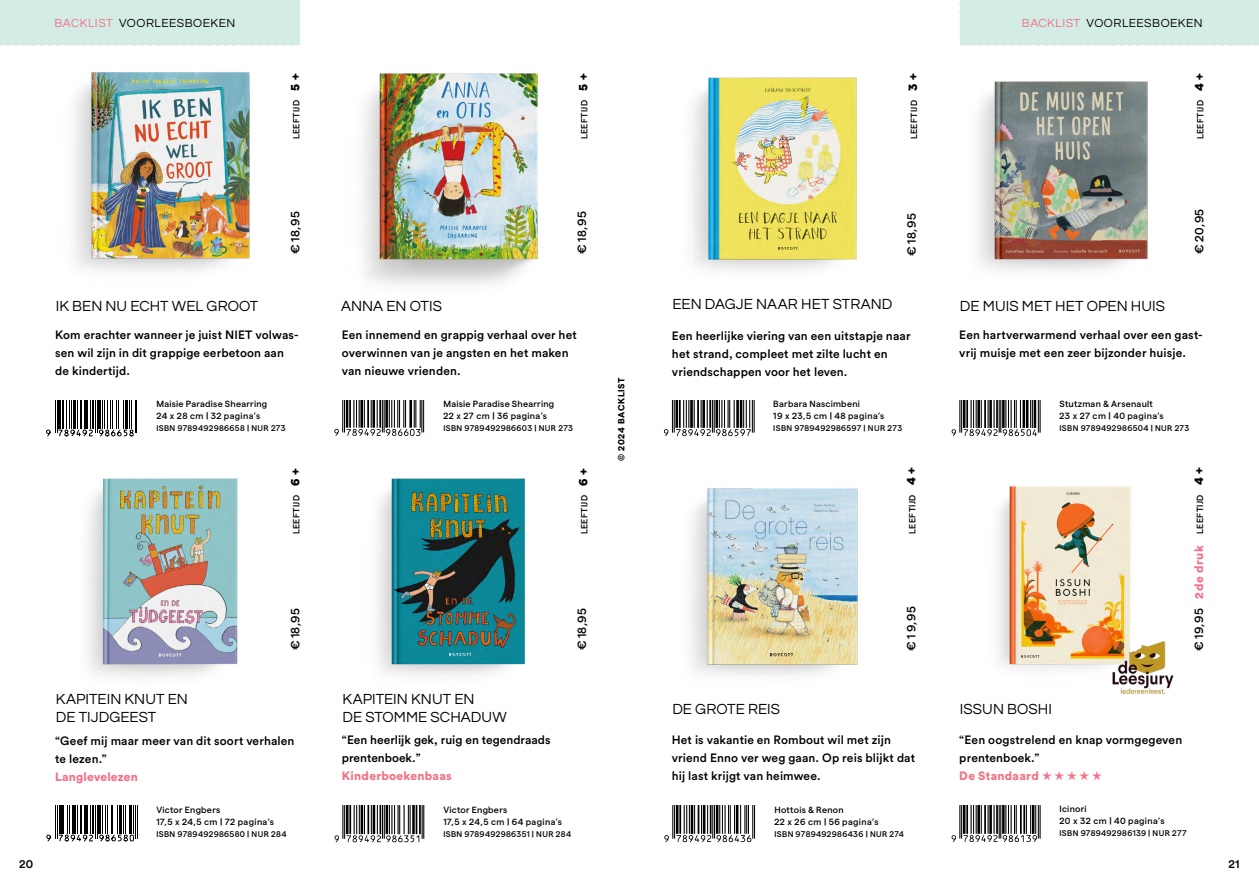
<style>
.page{position:relative;width:1259px;height:893px;background:#fff}
.page>*{position:absolute;margin:0;border:0;box-sizing:border-box;transform-origin:0 0}
.t1{font:15px/18px "Questrial";letter-spacing:.005em;color:#000}
.t2{font:500 12px/18px "Circular Std";letter-spacing:.01em;color:#000}
.t3{font:500 12px "Matter SQ";letter-spacing:.035em;color:#000}
.t4{font:12px "Questrial";letter-spacing:.04em;color:#000}
.t5{font:900 12px "Circular Std";letter-spacing:.02em;color:#f27186}
.t6{font:500 9px/12px "Matter SQ";letter-spacing:.035em;color:#000}
.t7{font:700 9px "Matter SQ";letter-spacing:.065em;color:#000}
.t8{font:500 8.25px "Matter SQ";letter-spacing:.04em;color:#000}
.s1{color:#f27186}
.s2{font-weight:800;font-size:12px}
.s3{font-weight:900;color:#f27186}
.s4{font-family:"Arial Unicode MS";font-weight:400;color:#f27186}
</style>
<div class="page">
<div style="left:0;top:0;width:301px;height:46px;background:#d4ece6"></div>
<img style="left:377px;top:478px;width:148px;height:198px">
<hr style="left:135px;top:400px;width:1px;height:33px;background:#000">
<hr style="left:136px;top:400px;width:1px;height:33px;background:#000">
<svg style="left:46px;top:400px;width:88px;height:37px"></svg>
<hr style="left:135px;top:805px;width:1px;height:33px;background:#000">
<hr style="left:137px;top:805px;width:1px;height:33px;background:#000">
<svg style="left:46px;top:805px;width:89px;height:37px"></svg>
<img style="left:363px;top:73px;width:175px;height:212px">
<hr style="left:342px;top:400px;width:1px;height:32px;background:#000">
<hr style="left:344px;top:400px;width:1px;height:32px;background:#000">
<hr style="left:421px;top:400px;width:1px;height:32px;background:#000">
<hr style="left:423px;top:400px;width:1px;height:32px;background:#000">
<svg style="left:334px;top:429px;width:5px;height:7px"></svg>
<svg style="left:346px;top:400px;width:75px;height:36px"></svg>
<hr style="left:342px;top:805px;width:1px;height:34px;background:#000">
<hr style="left:344px;top:805px;width:1px;height:34px;background:#000">
<hr style="left:422px;top:805px;width:1px;height:34px;background:#000">
<hr style="left:423px;top:805px;width:1px;height:34px;background:#000">
<hr style="left:419px;top:805px;width:2px;height:29px;background:#000">
<svg style="left:334px;top:835px;width:5px;height:7px"></svg>
<svg style="left:346px;top:805px;width:73px;height:37px"></svg>
<img style="left:30px;top:45px;width:271px;height:226px">
<img style="left:87px;top:478px;width:151px;height:199px">
<div style="left:959px;top:0;width:300px;height:46px;background:#d4ece6"></div>
<img style="left:998px;top:486px;width:133px;height:183px">
<img style="left:977px;top:81px;width:171px;height:190px">
<img style="left:690px;top:488px;width:168px;height:187px">
<hr style="left:959px;top:400px;width:1px;height:33px;background:#000">
<hr style="left:961px;top:400px;width:1px;height:33px;background:#000">
<hr style="left:1038px;top:400px;width:1px;height:33px;background:#000">
<hr style="left:1039px;top:400px;width:1px;height:33px;background:#000">
<svg style="left:951px;top:429px;width:5px;height:7px"></svg>
<svg style="left:963px;top:400px;width:74px;height:36px"></svg>
<hr style="left:959px;top:805px;width:1px;height:33px;background:#000">
<hr style="left:961px;top:805px;width:1px;height:33px;background:#000">
<hr style="left:1038px;top:805px;width:1px;height:33px;background:#000">
<hr style="left:1039px;top:805px;width:1px;height:33px;background:#000">
<svg style="left:951px;top:835px;width:5px;height:7px"></svg>
<svg style="left:963px;top:805px;width:74px;height:37px"></svg>
<hr style="left:672px;top:805px;width:1px;height:34px;background:#000">
<hr style="left:674px;top:805px;width:1px;height:34px;background:#000">
<hr style="left:752px;top:805px;width:1px;height:34px;background:#000">
<hr style="left:754px;top:805px;width:1px;height:34px;background:#000">
<svg style="left:664px;top:835px;width:5px;height:7px"></svg>
<svg style="left:676px;top:805px;width:75px;height:37px"></svg>
<img style="left:1098px;top:623px;width:76px;height:71px">
<img style="left:692px;top:77px;width:165px;height:193px">
<hr style="left:672px;top:400px;width:1px;height:33px;background:#000">
<hr style="left:674px;top:400px;width:1px;height:33px;background:#000">
<hr style="left:752px;top:400px;width:1px;height:33px;background:#000">
<hr style="left:753px;top:400px;width:1px;height:33px;background:#000">
<hr style="left:675px;top:400px;width:3px;height:28px;background:#000">
<svg style="left:664px;top:429px;width:4px;height:7px"></svg>
<svg style="left:676px;top:400px;width:75px;height:36px"></svg>
<p class="t4" style="left:54px;top:15px;width:182px"><span class="s1">BACKLIST</span> VOORLEESBOEKEN</p>
<p class="t6" style="left:289px;top:139px;width:67px;rotate:-90deg">LEEFTIJD <span class="s2">5 +</span></p>
<p class="t6" style="left:577px;top:139px;width:67px;rotate:-90deg">LEEFTIJD <span class="s2">5 +</span></p>
<p class="t3" style="left:286px;top:254px;width:44px;rotate:-90deg">€ 18,95</p>
<p class="t3" style="left:573px;top:254px;width:44px;rotate:-90deg">€ 18,95</p>
<p class="t1" style="left:56px;top:297px;width:204px">IK BEN NU ECHT WEL GROOT</p>
<p class="t2" style="left:55px;top:325px;width:245px">Kom erachter wanneer je juist NIET volwas&shy;sen wil zijn in dit grappige eerbetoon aan de kindertijd.</p>
<p class="t6" style="left:156px;top:397px;width:112px">Maisie Paradise Shearring<br>24 x 28 cm | 32 pagina’s</p>
<p class="t8" style="left:156px;top:422px;width:131px">ISBN 9789492986658 | NUR 273</p>
<p class="t6" style="left:289px;top:534px;width:68px;rotate:-90deg">LEEFTIJD <span class="s2">6 +</span></p>
<p class="t1" style="left:341px;top:297px;width:102px">ANNA EN OTIS</p>
<p class="t2" style="left:342px;top:325px;width:236px">Een innemend en grappig verhaal over het overwinnen van je angsten en het maken van nieuwe vrienden.</p>
<p class="t6" style="left:443px;top:397px;width:112px">Maisie Paradise Shearring<br>22 x 27 cm | 36 pagina’s</p>
<p class="t8" style="left:443px;top:422px;width:131px">ISBN 9789492986603 | NUR 273</p>
<p class="t6" style="left:577px;top:534px;width:68px;rotate:-90deg">LEEFTIJD <span class="s2">6 +</span></p>
<p class="t3" style="left:286px;top:650px;width:44px;rotate:-90deg">€ 18,95</p>
<p class="t3" style="left:573px;top:650px;width:44px;rotate:-90deg">€ 18,95</p>
<p class="t1" style="left:56px;top:691px;width:134px">KAPITEIN KNUT EN<br>DE TIJDGEEST</p>
<p class="t2" style="left:55px;top:731px;width:241px">“Geef mij maar meer van dit soort verhalen te lezen.”</p>
<p class="t5" style="left:55px;top:768px;width:84px">Langlevelezen</p>
<p class="t6" style="left:156px;top:803px;width:119px">Victor Engbers<br>17,5 x 24,5 cm | 72 pagina’s</p>
<p class="t8" style="left:156px;top:828px;width:132px">ISBN 9789492986580 | NUR 284</p>
<p class="t1" style="left:342px;top:691px;width:166px">KAPITEIN KNUT EN<br>DE STOMME SCHADUW</p>
<p class="t2" style="left:342px;top:731px;width:210px">“Een heerlijk gek, ruig en tegendraads prentenboek.”</p>
<p class="t5" style="left:342px;top:768px;width:111px">Kinderboekenbaas</p>
<p class="t6" style="left:443px;top:803px;width:120px">Victor Engbers<br>17,5 x 24,5 cm | 64 pagina’s</p>
<p class="t8" style="left:443px;top:828px;width:129px">ISBN 9789492986351 | NUR 284</p>
<p class="t7" style="left:615px;top:461px;width:85px;rotate:-90deg">© 2024 BACKLIST</p>
<p class="t6" style="left:907px;top:139px;width:67px;rotate:-90deg">LEEFTIJD <span class="s2">3 +</span></p>
<p class="t3" style="left:902px;top:256px;width:44px;rotate:-90deg">€ 18,95</p>
<p class="t1" style="left:672px;top:296px;width:221px">EEN DAGJE NAAR HET STRAND</p>
<p class="t2" style="left:672px;top:326px;width:240px">Een heerlijke viering van een uitstapje naar het strand, compleet met zilte lucht en vriendschappen voor het leven.</p>
<p class="t6" style="left:773px;top:397px;width:113px">Barbara Nascimbeni<br>19 x 23,5 cm | 48 pagina’s</p>
<p class="t8" style="left:773px;top:422px;width:130px">ISBN 9789492986597 | NUR 273</p>
<p class="t6" style="left:905px;top:534px;width:68px;rotate:-90deg">LEEFTIJD <span class="s2">4 +</span></p>
<p class="t4" style="left:1022px;top:15px;width:182px"><span class="s1">BACKLIST</span> VOORLEESBOEKEN</p>
<p class="t6" style="left:1193px;top:139px;width:68px;rotate:-90deg">LEEFTIJD <span class="s2">4 +</span></p>
<p class="t1" style="left:960px;top:297px;width:207px">DE MUIS MET HET OPEN HUIS</p>
<p class="t3" style="left:1190px;top:254px;width:47px;rotate:-90deg">€ 20,95</p>
<p class="t2" style="left:959px;top:325px;width:245px">Een hartverwarmend verhaal over een gast&shy;vrij muisje met een zeer bijzonder huisje.</p>
<p class="t6" style="left:1059px;top:397px;width:106px">Stutzman &amp; Arsenault<br>23 x 27 cm | 40 pagina’s</p>
<p class="t8" style="left:1059px;top:422px;width:131px">ISBN 9789492986504 | NUR 273</p>
<p class="t6" style="left:1193px;top:534px;width:68px;rotate:-90deg">LEEFTIJD <span class="s2">4 +</span></p>
<p class="t5" style="left:1191px;top:598px;width:55px;rotate:-90deg">2de druk</p>
<p class="t3" style="left:902px;top:651px;width:46px;rotate:-90deg">€ 1 9,95</p>
<p class="t3" style="left:1190px;top:651px;width:44px;rotate:-90deg">€ 19,95</p>
<p class="t1" style="left:672px;top:700px;width:109px">DE GROTE REIS</p>
<p class="t1" style="left:960px;top:700px;width:94px">ISSUN BOSHI</p>
<p class="t2" style="left:672px;top:731px;width:245px">Het is vakantie en Rombout wil met zijn vriend Enno ver weg gaan. Op reis blijkt dat hij last krijgt van heimwee.</p>
<p class="t2" style="left:959px;top:731px;width:224px">“Een oogstrelend en knap vormgegeven prentenboek.”<br><span class="s3">De Standaard</span> <span class="s4">★ ★ ★ ★ ★</span></p>
<p class="t6" style="left:774px;top:803px;width:106px">Hottois &amp; Renon<br>22 x 26 cm | 56 pagina’s</p>
<p class="t8" style="left:774px;top:828px;width:131px">ISBN 9789492986436 | NUR 274</p>
<p class="t6" style="left:1059px;top:802px;width:106px">Icinori<br>20 x 32 cm | 40 pagina’s</p>
<p class="t8" style="left:1059px;top:827px;width:129px">ISBN 9789492986139 | NUR 277</p>
<p class="t2" style="left:19px;top:854px;width:16px">20</p>
<p class="t2" style="left:1228px;top:854px;width:13px">21</p>
</div>
